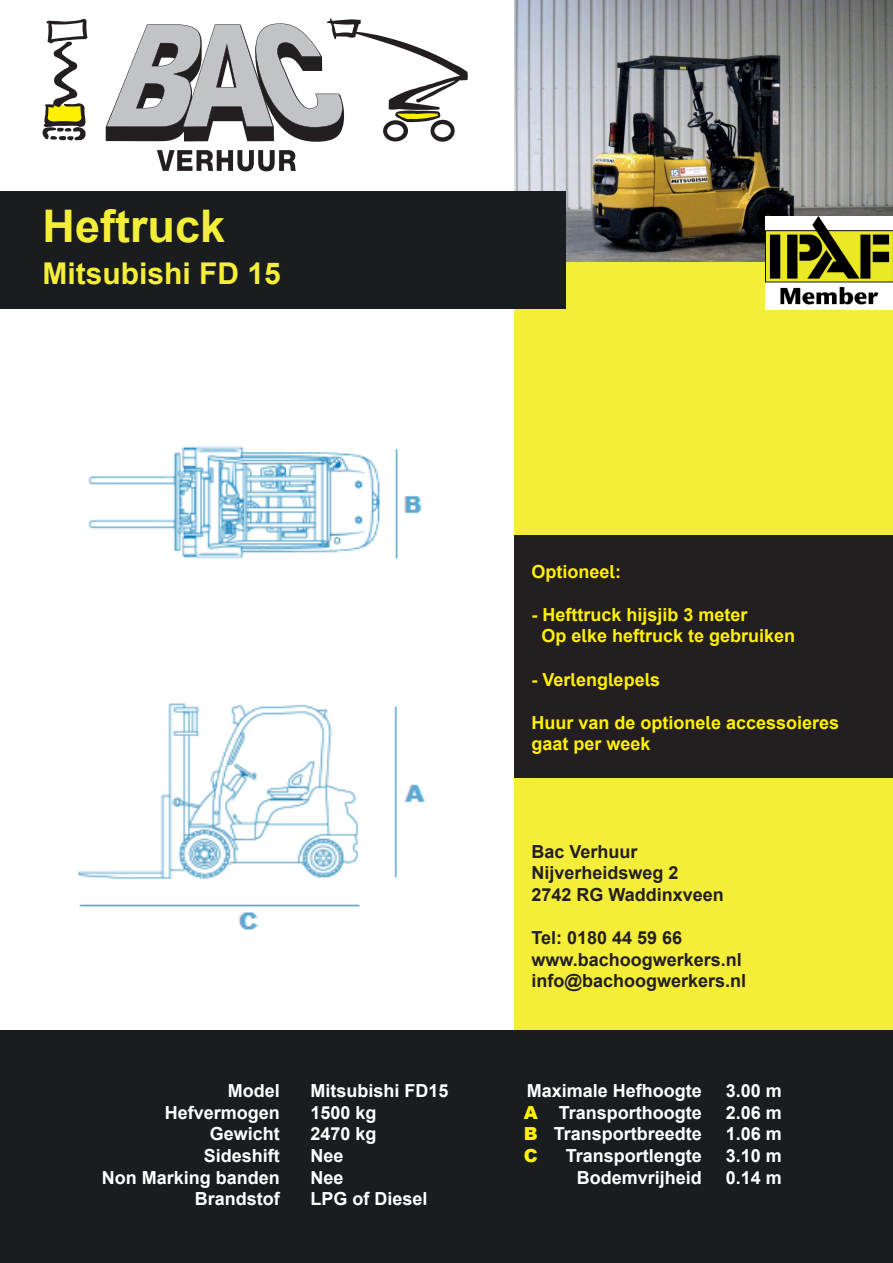
<style>
.page{position:relative;width:893px;height:1263px;background:#fff}
.page>*{position:absolute;margin:0;border:0;box-sizing:border-box;transform-origin:0 0}
.t1{font:700 45px "Arial";color:#f5ee39}
.t2{font:700 30px "Arial";color:#f5ee39}
.t3{font:700 18px/21.6px "Arial";color:#fff;text-align:right}
.t4{font:700 18px/21.6px "Arial";color:#fff101}
.t5{font:700 18px/21.6px "Arial";color:#231f20}
.t6{font:900 18px/21.6px "Arial";color:#fff101;text-align:justify}
</style>
<div class="page">
<img style="left:514px;top:0;width:379px;height:262px">
<div style="left:514px;top:262px;width:379px;height:818px;background:#f5ee39"></div>
<div style="left:0;top:1030px;width:893px;height:233px;background:#191d20"></div>
<div style="left:0;top:191px;width:565px;height:117px;background:#191d20"></div>
<img style="left:766px;top:216px;width:127px;height:93px">
<svg style="left:43px;top:19px;width:44px;height:121px"></svg>
<svg style="left:106px;top:18px;width:362px;height:124px"></svg>
<svg style="left:157px;top:150px;width:139px;height:21px"></svg>
<img style="left:78px;top:703px;width:348px;height:227px">
<img style="left:88px;top:446px;width:334px;height:113px">
<div style="left:514px;top:535px;width:379px;height:243px;background:#231f20"></div>
<h1 class="t1" style="left:43px;top:194px;width:184px">Heftruck</h1>
<h2 class="t2" style="left:43px;top:252px;width:240px">Mitsubishi FD 15</h2>
<p class="t4" style="left:531px;top:561px;width:91px">Optioneel:</p>
<p class="t4" style="left:542px;top:604px;width:255px;text-indent:-10px">- Hefttruck hijsjib 3 meter<br>Op elke heftruck te gebruiken</p>
<p class="t4" style="left:531px;top:669px;width:130px">- Verlenglepels</p>
<p class="t4" style="left:531px;top:712px;width:309px">Huur van de optionele accessoieres gaat per week</p>
<p class="t5" style="left:531px;top:841px;width:194px">Bac Verhuur<br>Nijverheidsweg 2<br>2742 RG Waddinxveen</p>
<p class="t5" style="left:531px;top:927px;width:216px">Tel: 0180 44 59 66 www.bachoogwerkers.nl info@bachoogwerkers.nl</p>
<p class="t3" style="left:102px;top:1080px;width:180px">Model<br>Hefvermogen<br>Gewicht<br>Sideshift<br>Non Marking banden<br>Brandstof</p>
<p class="t3" style="left:311px;top:1080px;width:140px;text-align:left">Mitsubishi FD15<br>1500 kg<br>2470 kg<br>Nee<br>Nee<br>LPG of Diesel</p>
<p class="t3" style="left:527px;top:1080px;width:177px">Maximale Hefhoogte<br>Transporthoogte<br>Transportbreedte<br>Transportlengte<br>Bodemvrijheid</p>
<p class="t3" style="left:726px;top:1080px;width:58px;text-align:justify">3.00 m 2.06 m 1.06 m 3.10 m 0.14 m</p>
<p class="t6" style="left:524px;top:1101px;width:16px">A B C</p>
</div>
